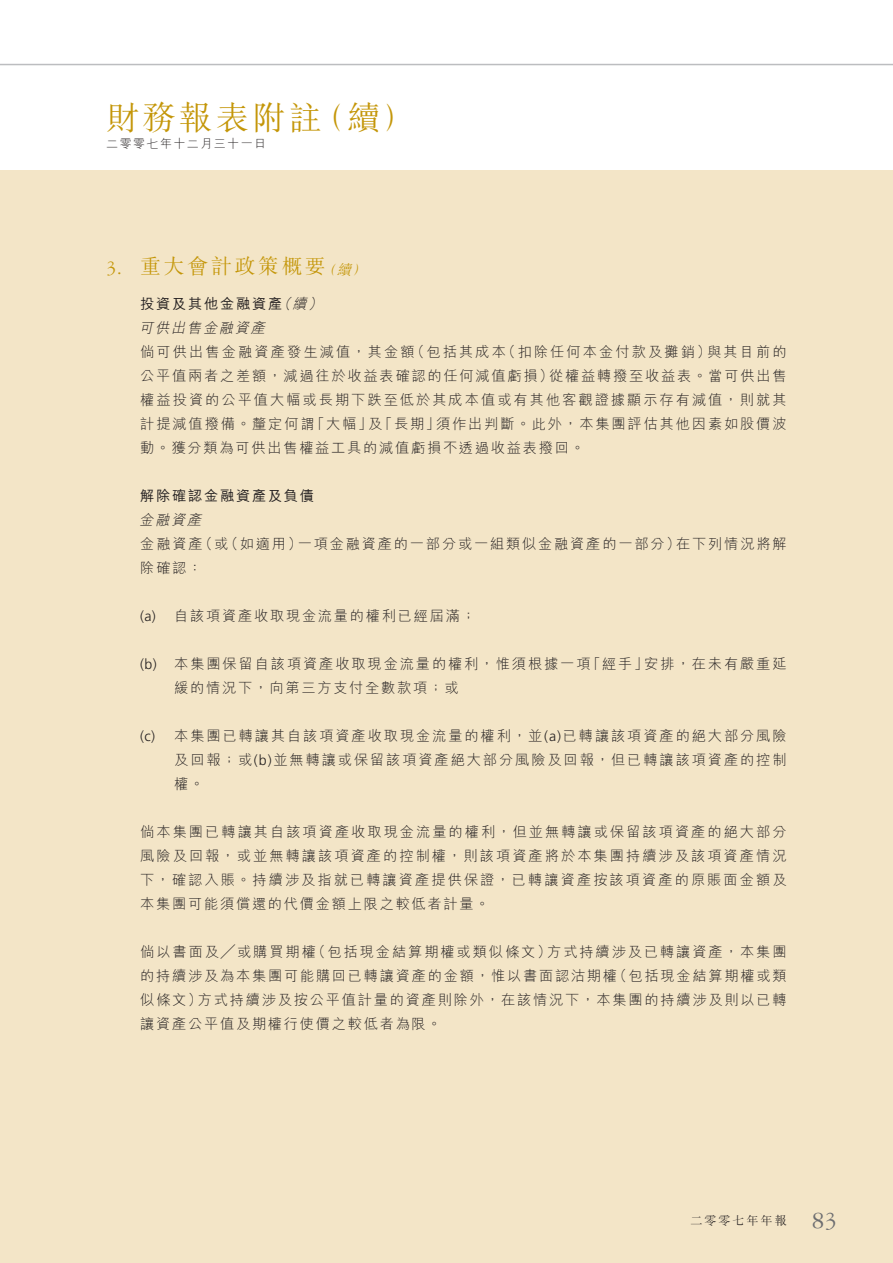
<style>
.page{position:relative;width:893px;height:1263px;background:#fff}
.page>*{position:absolute;margin:0;border:0;box-sizing:border-box;transform-origin:0 0}
.t1{font:300 33px "M Sung HK";letter-spacing:.105em;color:#c49608}
.t2{font:300 21px "M Sung HK";letter-spacing:.12em;color:#c49608}
.t3{font:300 14.25px/24px "M Hei HK";letter-spacing:.125em;color:#231f20;text-align:justify}
.t4{font:italic 300 14.25px/24px "M Hei HK";color:#231f20}
.t5{font:500 14.25px "M Hei HK";letter-spacing:.12em;color:#231f20}
.t6{font:300 12px "M Hei HK";letter-spacing:.12em;color:#231f20}
.t7{font:300 12px "M Sung HK";letter-spacing:.17em;color:#231f20}
.s1{font-family:"Garamond 3 LT Std";font-weight:400}
.s2{font-style:italic;font-size:14.25px}
.s3{font-weight:500;font-style:normal}
.s4{font-family:"Frutiger LT Std"}
.s5{font-family:"Garamond 3 LT Std";font-weight:400;font-size:25.5px;color:#6c6d70}
</style>
<div class="page">
<div style="left:0;top:170px;width:893px;height:1093px;background:#f3e5c7"></div>
<hr style="left:0;top:64px;width:893px;height:1px;background:#bcbdc0">
<h1 class="t1" style="left:106px;top:105px;width:311px">財務報表附註（續）</h1>
<p class="t6" style="left:106px;top:139px;width:161px">二零零七年十二月三十一日</p>
<h2 class="t2" style="left:106px;top:258px;width:265px"><span class="s1">3.</span> 重大會計政策概要<span class="s2">（續）</span></h2>
<p class="t4" style="left:139px;top:294px;width:188px"><span class="s3">投資及其他金融資產</span>（續）可供出售金融資產</p>
<p class="t3" style="left:140px;top:342px;width:648px">倘可供出售金融資產發生減值，其金額（包括其成本（扣除任何本金付款及攤銷）與其目前的公平值兩者之差額，減過往於收益表確認的任何減值虧損）從權益轉撥至收益表。當可供出售權益投資的公平值大幅或長期下跌至低於其成本值或有其他客觀證據顯示存有減值，則就其計提減值撥備。釐定何謂「大幅」及「長期」須作出判斷。此外，本集團評估其他因素如股價波動。獲分類為可供出售權益工具的減值虧損不透過收益表撥回。</p>
<p class="t5" style="left:140px;top:491px;width:175px">解除確認金融資產及負債</p>
<p class="t4" style="left:139px;top:510px;width:67px">金融資產</p>
<p class="t3" style="left:140px;top:534px;width:648px">金融資產（或（如適用）一項金融資產的一部分或一組類似金融資產的一部分）在下列情況將解除確認：</p>
<p class="t3" style="left:140px;top:606px;width:337px"><span class="s4">(a)</span> 自該項資產收取現金流量的權利已經屆滿；</p>
<p class="t3" style="left:174px;top:654px;width:614px;text-indent:-34px"><span class="s4">(b)</span> 本集團保留自該項資產收取現金流量的權利，惟須根據一項「經手」安排，在未有嚴重延緩的情況下，向第三方支付全數款項；或</p>
<p class="t3" style="left:174px;top:726px;width:614px;text-indent:-34px"><span class="s4">(c)</span> 本集團已轉讓其自該項資產收取現金流量的權利，並<span class="s4">(a)</span>已轉讓該項資產的絕大部分風險及回報；或<span class="s4">(b)</span>並無轉讓或保留該項資產絕大部分風險及回報，但已轉讓該項資產的控制權。</p>
<p class="t3" style="left:140px;top:822px;width:648px">倘本集團已轉讓其自該項資產收取現金流量的權利，但並無轉讓或保留該項資產的絕大部分風險及回報，或並無轉讓該項資產的控制權，則該項資產將於本集團持續涉及該項資產情況下，確認入賬。持續涉及指就已轉讓資產提供保證，已轉讓資產按該項資產的原賬面金額及本集團可能須償還的代價金額上限之較低者計量。</p>
<p class="t3" style="left:140px;top:942px;width:648px">倘以書面及╱或購買期權（包括現金結算期權或類似條文）方式持續涉及已轉讓資產，本集團的持續涉及為本集團可能購回已轉讓資產的金額，惟以書面認沽期權（包括現金結算期權或類似條文）方式持續涉及按公平值計量的資產則除外，在該情況下，本集團的持續涉及則以已轉讓資產公平值及期權行使價之較低者為限。</p>
<p class="t7" style="left:690px;top:1216px;width:148px">二零零七年年報 <span class="s5">83</span></p>
</div>
